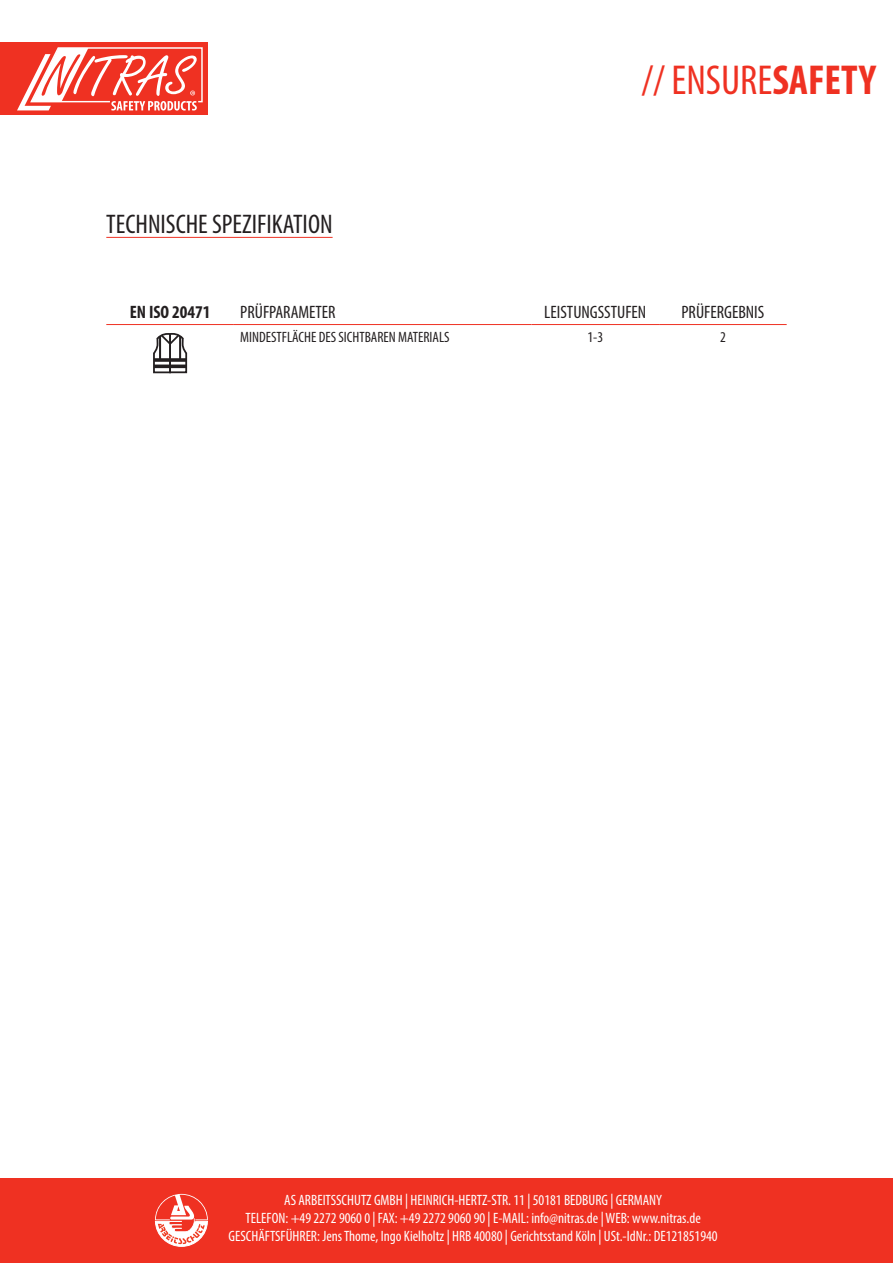
<style>
.page{position:relative;width:893px;height:1263px;background:#fff}
.page>*{position:absolute;margin:0;border:0;box-sizing:border-box;transform-origin:0 0}
.t1{font:condensed 42px "Myriad Pro";color:#ef3122}
.t2{font:condensed 27px "Myriad Pro";color:#231f20}
.t3{font:condensed 18px "Myriad Pro";color:#231f20}
.t4{font:700 condensed 18px "Myriad Pro";color:#231f20}
.t5{font:condensed 15px/18px "Myriad Pro";color:#fff;text-align:center}
.t6{font:condensed 15px "Myriad Pro";color:#231f20}
.s1{font-weight:700}
</style>
<div class="page">
<div style="left:0;top:1178px;width:893px;height:85px;background:#ef3122"></div>
<div style="left:0;top:43px;width:207px;height:72px;background:#ef3122"></div>
<svg style="left:17px;top:47px;width:186px;height:64px"></svg>
<svg style="left:155px;top:1194px;width:53px;height:53px"></svg>
<hr style="left:106px;top:237px;width:227px;height:1px;background:#ef3122">
<hr style="left:106px;top:324px;width:128px;height:1px;background:#ef3122">
<hr style="left:234px;top:324px;width:297px;height:1px;background:#ef3122">
<hr style="left:531px;top:324px;width:128px;height:1px;background:#ef3122">
<hr style="left:659px;top:324px;width:128px;height:1px;background:#ef3122">
<svg style="left:153px;top:333px;width:35px;height:40px"></svg>
<hr style="left:179px;top:336px;width:2px;height:23px;background:#231f20">
<hr style="left:159px;top:336px;width:2px;height:23px;background:#231f20">
<p class="t2" style="left:106px;top:208px;width:228px">TECHNISCHE SPEZIFIKATION</p>
<h1 class="t1" style="left:641px;top:55px;width:236px">// ENSURE<span class="s1">SAFETY</span></h1>
<p class="t4" style="left:130px;top:301px;width:82px">EN ISO 20471</p>
<p class="t3" style="left:240px;top:301px;width:97px">PRÜFPARAMETER</p>
<p class="t3" style="left:544px;top:301px;width:104px">LEISTUNGSSTUFEN</p>
<p class="t3" style="left:681px;top:301px;width:84px">PRÜFERGEBNIS</p>
<p class="t6" style="left:240px;top:328px;width:211px">MINDESTFLÄCHE DES SICHTBAREN MATERIALS</p>
<p class="t6" style="left:587px;top:328px;width:17px">1-3</p>
<p class="t6" style="left:720px;top:328px;width:7px">2</p>
<p class="t5" style="left:229px;top:1191px;width:491px">AS ARBEITSSCHUTZ GMBH | HEINRICH-HERTZ-STR. 11 | 50181 BEDBURG | GERMANY<br>TELEFON: +49 2272 9060 0 | FAX: +49 2272 9060 90 | E-MAIL: info@nitras.de | WEB: www.nitras.de<br>GESCHÄFTSFÜHRER: Jens Thome, Ingo Kielholtz | HRB 40080 | Gerichtsstand Köln | USt.-IdNr.: DE121851940</p>
</div>
